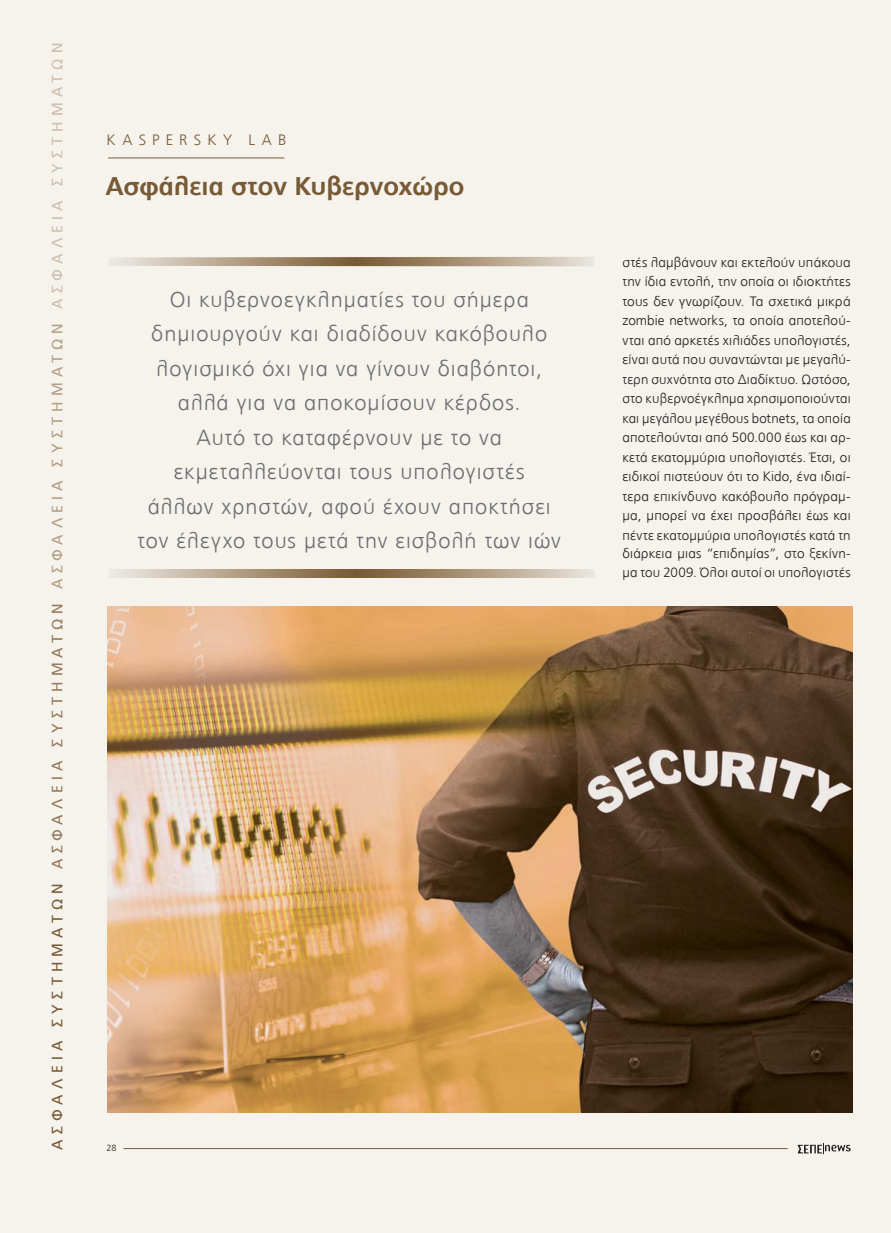
<style>
.page{position:relative;width:891px;height:1233px;background:#f6f3ed}
.page>*{position:absolute;margin:0;border:0;box-sizing:border-box;transform-origin:0 0}
.t1{font:700 25.5px "PF Catalog";color:#775b36}
.t2{font:300 21.75px/34.5px "PF Catalog";letter-spacing:.05em;color:#6c6e70;text-align:center}
.t3{font:15px "PF Catalog";letter-spacing:.345em;color:#775b36}
.t4{font:300 15px "PF Catalog";letter-spacing:.42em;color:#775b36}
.t5{font:300 13.5px/19.4px "PF Catalog";letter-spacing:.015em;color:#231f20;text-align:justify}
.t6{font:300 9px "PF Catalog";color:#231f20}
.s1{color:#947a5a}
.s2{color:#b29f85}
.s3{color:#cebfae}
</style>
<div class="page">
<hr style="left:108px;top:158px;width:176px;height:1px;background:#775b36">
<svg style="left:115px;top:257px;width:479px;height:9px;background:#b09e87"></svg>
<svg style="left:116px;top:569px;width:478px;height:8px;background:#b09d85"></svg>
<img style="left:108px;top:607px;width:744px;height:505px">
<hr style="left:123px;top:1148px;width:665px;height:1px;background:#775b36">
<svg style="left:798px;top:1143px;width:53px;height:10px"></svg>
<p class="t3" style="left:49px;top:1149px;width:1108px;rotate:-90deg">ΑΣΦΑΛΕΙΑ ΣΥΣΤΗΜΑΤΩΝ <span class="s1">ΑΣΦΑΛΕΙΑ ΣΥΣΤΗΜΑΤΩΝ</span> <span class="s2">ΑΣΦΑΛΕΙΑ ΣΥΣΤΗΜΑΤΩΝ</span> <span class="s3">ΑΣΦΑΛΕΙΑ ΣΥΣΤΗΜΑΤΩΝ</span></p>
<p class="t4" style="left:106px;top:131px;width:181px">KASPERSKY LAB</p>
<h1 class="t1" style="left:105px;top:171px;width:361px">Ασφάλεια στον Κυβερνοχώρο</h1>
<p class="t2" style="left:137px;top:282px;width:425px">Οι κυβερνοεγκληματίες του σήμερα δημιουργούν και διαδίδουν κακόβουλο λογισμικό όχι για να γίνουν διαβόητοι, αλλά για να αποκομίσουν κέρδος.<br>Αυτό το καταφέρνουν με το να εκμεταλλεύονται τους υπολογιστές<br>άλλων χρηστών, αφού έχουν αποκτήσει τον έλεγχο τους μετά την εισβολή των ιών</p>
<p class="t6" style="left:106px;top:1142px;width:12px">28</p>
<p class="t5" style="left:622px;top:252px;width:230px">στές λαμβάνουν και εκτελούν υπάκουα την ίδια εντολή, την οποία οι ιδιοκτήτες τους δεν γνωρίζουν. Τα σχετικά μικρά zombie networks, τα οποία αποτελού&shy;νται από αρκετές χιλιάδες υπολογιστές, είναι αυτά που συναντώνται με μεγαλύ&shy;τερη συχνότητα στο Διαδίκτυο. Ωστόσο, στο κυβερνοέγκλημα χρησιμοποιούνται και μεγάλου μεγέθους botnets, τα οποία αποτελούνται από 500.000 έως και αρ&shy;κετά εκατομμύρια υπολογιστές. Έτσι, οι ειδικοί πιστεύουν ότι το Kido, ένα ιδιαί&shy;τερα επικίνδυνο κακόβουλο πρόγραμ&shy;μα, μπορεί να έχει προσβάλει έως και πέντε εκατομμύρια υπολογιστές κατά τη διάρκεια μιας “επιδημίας”, στο ξεκίνη&shy;μα του 2009. Όλοι αυτοί οι υπολογιστές</p>
</div>
